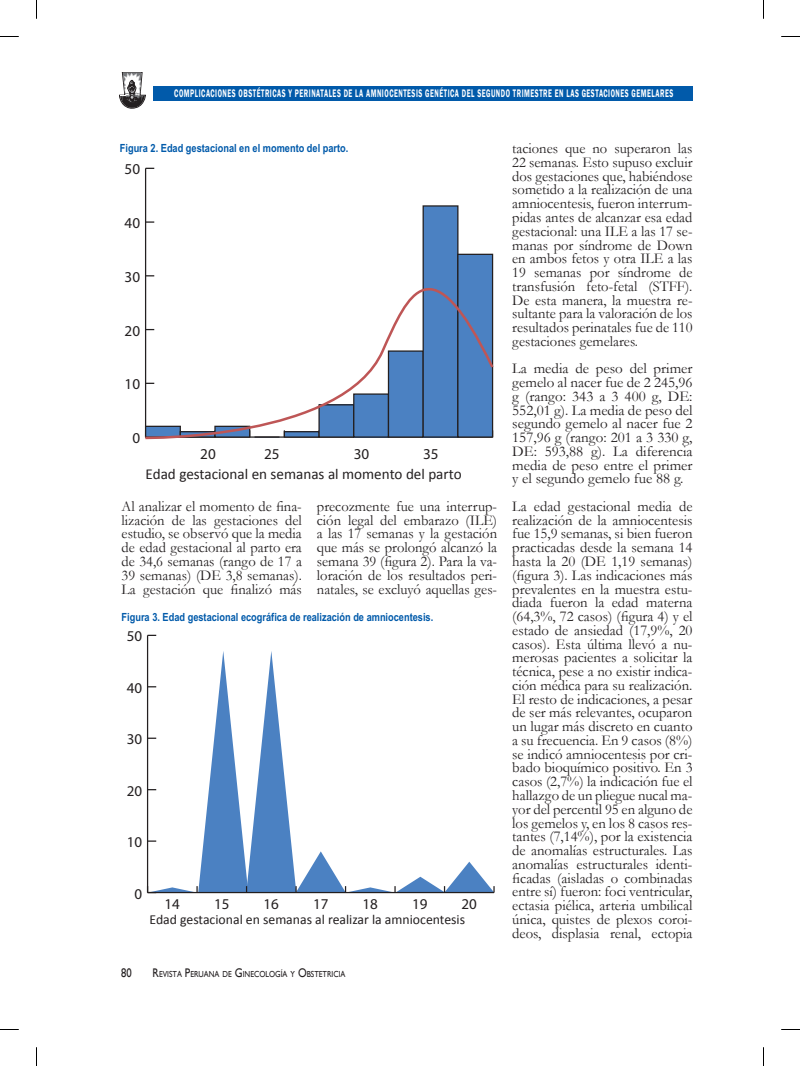
<style>
.page{position:relative;width:800px;height:1066px;background:#fff}
.page>*{position:absolute;margin:0;border:0;box-sizing:border-box;transform-origin:0 0}
.t1{font:15.12px "Calibri";color:#231f20}
.t2{font:15.12px "Myriad Pro";color:#231f20}
.t3{font:15px/13.8px "Garamond";color:#231f20;text-align:justify}
.t4{font:15px "Myriad Pro";color:#231f20}
.t5{font:13.75px "Calibri";color:#231f20}
.t6{font:12.5px "Gill Sans";color:#231f20;scale:.85 1}
.t7{font:600 11.25px "Franklin Gothic";letter-spacing:.08em;color:#fff;scale:.6 1}
.t8{font:700 11.25px "Arial Narrow";color:#015aaa}
.t9{font:8.75px "Gill Sans";color:#231f20;scale:.85 1}
.s1{font-size:12.5px}
</style>
<div class="page">
<div style="left:153px;top:86px;width:539px;height:14px;background:#015aaa"></div>
<svg style="left:119px;top:72px;width:26px;height:36px"></svg>
<hr style="left:145px;top:168px;width:1px;height:269px;background:#231f20">
<svg style="left:146px;top:221px;width:8px;height:2px"></svg>
<div style="left:423px;top:206px;width:34px;height:231px;background:#4b81c2"></div>
<div style="left:422px;top:205px;width:36px;height:232px;border:1px solid #231f20"></div>
<svg style="left:144px;top:240px;width:350px;height:200px"></svg>
<hr style="left:147px;top:635px;width:1px;height:257px;background:#231f20">
<svg style="left:148px;top:650px;width:346px;height:242px"></svg>
<svg style="left:0;top:36px;width:19px;height:1px"></svg>
<svg style="left:781px;top:36px;width:18px;height:1px"></svg>
<svg style="left:36px;top:0;width:1px;height:19px"></svg>
<svg style="left:36px;top:1047px;width:1px;height:18px"></svg>
<svg style="left:763px;top:0;width:1px;height:19px"></svg>
<svg style="left:763px;top:1047px;width:1px;height:18px"></svg>
<p class="t7" style="left:174px;top:86px;width:833px">COMPLICACIONES OBSTÉTRICAS Y PERINATALES DE LA AMNIOCENTESIS GENÉTICA DEL SEGUNDO TRIMESTRE EN LAS GESTACIONES GEMELARES</p>
<p class="t8" style="left:120px;top:141px;width:230px">Figura 2. Edad gestacional en el momento del parto.</p>
<p class="t2" style="left:125px;top:160px;width:17px">50</p>
<p class="t2" style="left:125px;top:214px;width:17px">40</p>
<p class="t2" style="left:125px;top:267px;width:17px">30</p>
<p class="t2" style="left:125px;top:321px;width:17px">20</p>
<p class="t2" style="left:125px;top:375px;width:17px">10</p>
<p class="t2" style="left:132px;top:428px;width:9px">0</p>
<p class="t2" style="left:200px;top:445px;width:17px">20</p>
<p class="t2" style="left:264px;top:445px;width:17px">25</p>
<p class="t2" style="left:353px;top:445px;width:17px">30</p>
<p class="t2" style="left:423px;top:445px;width:17px">35</p>
<p class="t1" style="left:145px;top:464px;width:317px">Edad gestacional en semanas al momento del parto</p>
<p class="t3" style="left:122px;top:499px;width:182px">Al analizar el momento de fina&shy;lización de las gestaciones del estudio, se observó que la media de edad gestacional al parto era de 34,6 semanas (rango de 17 a 39 semanas) (DE 3,8 semanas).<br>La gestación que finalizó más</p>
<p class="t3" style="left:317px;top:499px;width:182px">precozmente fue una interrup&shy;ción legal del embarazo (ILE) a las 17 semanas y la gestación que más se prolongó alcanzó la semana 39 (figura 2). Para la va&shy;loración de los resultados peri&shy;natales, se excluyó aquellas ges-</p>
<p class="t8" style="left:122px;top:610px;width:313px">Figura 3. Edad gestacional ecográfica de realización de amniocentesis.</p>
<p class="t4" style="left:127px;top:627px;width:17px">50</p>
<p class="t4" style="left:127px;top:678px;width:17px">40</p>
<p class="t4" style="left:127px;top:729px;width:17px">30</p>
<p class="t4" style="left:127px;top:781px;width:17px">20</p>
<p class="t4" style="left:127px;top:832px;width:17px">10</p>
<p class="t4" style="left:134px;top:884px;width:9px">0</p>
<p class="t4" style="left:164px;top:894px;width:17px">14</p>
<p class="t4" style="left:214px;top:894px;width:17px">15</p>
<p class="t4" style="left:263px;top:894px;width:17px">16</p>
<p class="t4" style="left:313px;top:894px;width:17px">17</p>
<p class="t4" style="left:362px;top:894px;width:17px">18</p>
<p class="t4" style="left:412px;top:894px;width:17px">19</p>
<p class="t4" style="left:461px;top:894px;width:17px">20</p>
<p class="t5" style="left:149px;top:910px;width:317px">Edad gestacional en semanas al realizar la amniocentesis</p>
<p class="t6" style="left:121px;top:964px;width:14px">80</p>
<p class="t9" style="left:153px;top:968px;width:228px"><span class="s1">R</span>EVISTA <span class="s1">P</span>ERUANA DE <span class="s1">G</span>INECOLOGÍA Y <span class="s1">O</span>BSTETRICIA</p>
<p class="t3" style="left:512px;top:141px;width:182px">taciones que no superaron las 22 semanas. Esto supuso excluir dos gestaciones que, habiéndose sometido a la realización de una amniocentesis, fueron interrum&shy;pidas antes de alcanzar esa edad gestacional: una ILE a las 17 se&shy;manas por síndrome de Down en ambos fetos y otra ILE a las 19 semanas por síndrome de transfusión feto-fetal (STFF).<br>De esta manera, la muestra re&shy;sultante para la valoración de los resultados perinatales fue de 110 gestaciones gemelares.</p>
<p class="t3" style="left:512px;top:361px;width:182px">La media de peso del primer gemelo al nacer fue de 2 245,96 g (rango: 343 a 3 400 g, DE:<br>552,01 g). La media de peso del segundo gemelo al nacer fue 2<br>157,96 g (rango: 201 a 3 330 g, DE: 593,88 g). La diferencia media de peso entre el primer y el segundo gemelo fue 88 g.</p>
<p class="t3" style="left:512px;top:499px;width:182px">La edad gestacional media de realización de la amniocentesis fue 15,9 semanas, si bien fueron practicadas desde la semana 14 hasta la 20 (DE 1,19 semanas) (figura 3). Las indicaciones más prevalentes en la muestra estu&shy;diada fueron la edad materna (64,3%, 72 casos) (figura 4) y el estado de ansiedad (17,9%, 20 casos). Esta última llevó a nu&shy;merosas pacientes a solicitar la técnica, pese a no existir indica&shy;ción médica para su realización.<br>El resto de indicaciones, a pesar de ser más relevantes, ocuparon un lugar más discreto en cuanto a su frecuencia. En 9 casos (8%) se indicó amniocentesis por cri&shy;bado bioquímico positivo. En 3 casos (2,7%) la indicación fue el hallazgo de un pliegue nucal ma&shy;yor del percentil 95 en alguno de los gemelos y, en los 8 casos res&shy;tantes (7,14%), por la existencia de anomalías estructurales. Las anomalías estructurales identi&shy;ficadas (aisladas o combinadas entre sí) fueron: foci ventricular, ectasia piélica, arteria umbilical única, quistes de plexos coroi&shy;deos, displasia renal, ectopia</p>
</div>
